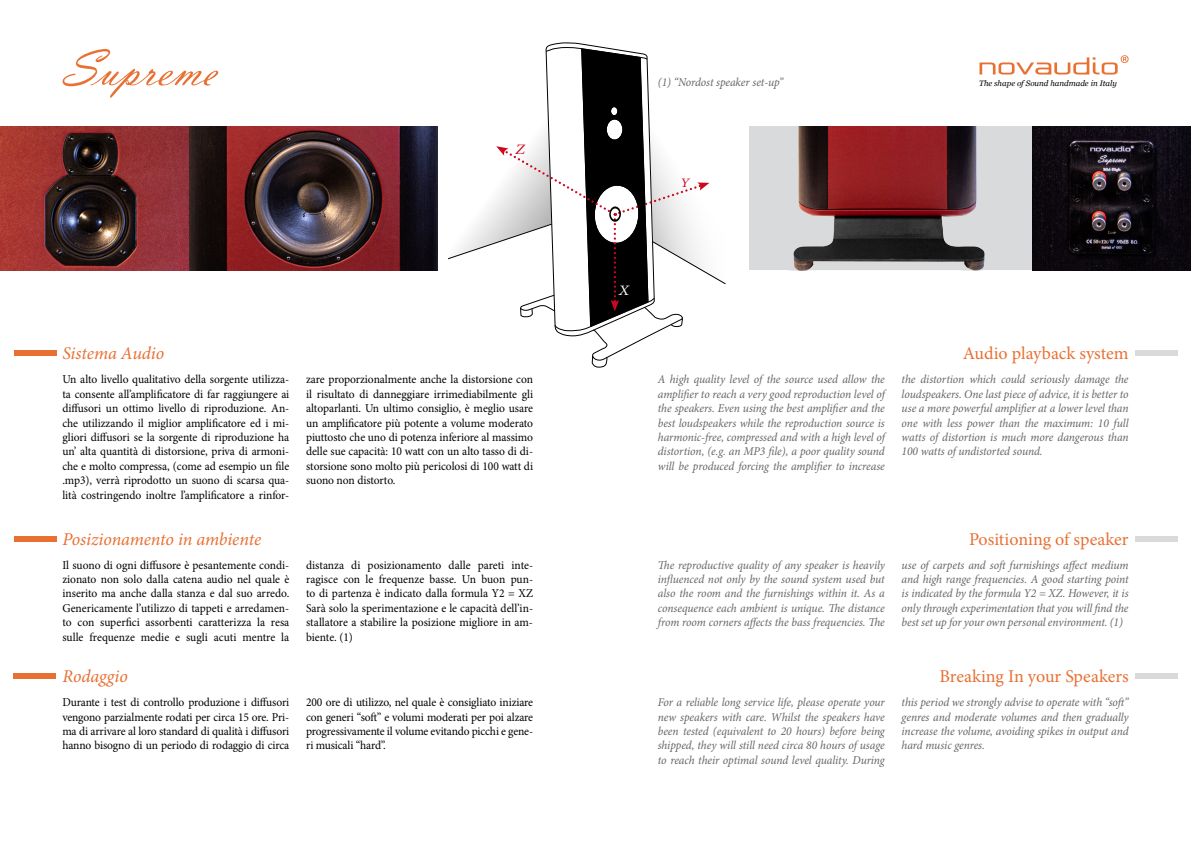
<style>
.page{position:relative;width:1191px;height:842px;background:#fff}
.page>*{position:absolute;margin:0;border:0;box-sizing:border-box;transform-origin:0 0}
.t1{font:53.1px "Vladimir Script";letter-spacing:.005em;color:#e87033}
.t2{font:18px "Minion Pro";color:#e87033}
.t3{font:italic 18px "Minion Pro";letter-spacing:-.005em;color:#e87033}
.t4{font:italic 14.4px "Minion Pro";color:#cd071e;scale:1.12 1}
.t5{font:italic 14.4px "Minion Pro";color:#fff;scale:1.12 1}
.t6{font:italic 12.9px "Minion Pro";color:#cd071e;scale:1.12 1}
.t7{font:12px/14.4px "Minion Pro";letter-spacing:-.01em;color:#000;text-align:justify;scale:.96 1}
.t8{font:italic 12px/14.4px "Minion Pro";letter-spacing:-.01em;color:#646567;text-align:justify;scale:.96 1}
.t9{font:italic 8px "Georgia";color:#000}
</style>
<div class="page">
<svg style="left:979px;top:55px;width:149px;height:20px"></svg>
<img style="left:749px;top:126px;width:283px;height:144px">
<div style="left:14px;top:536px;width:43px;height:5px;background:#e87033"></div>
<div style="left:1135px;top:536px;width:43px;height:5px;background:#d9dadb"></div>
<div style="left:13px;top:673px;width:42px;height:6px;background:#e87033"></div>
<div style="left:1135px;top:673px;width:43px;height:6px;background:#d9dadb"></div>
<div style="left:14px;top:351px;width:43px;height:5px;background:#e87033"></div>
<div style="left:1135px;top:351px;width:43px;height:5px;background:#d9dadb"></div>
<img style="left:1032px;top:126px;width:159px;height:144px">
<img style="left:188px;top:126px;width:249px;height:144px">
<img style="left:0;top:126px;width:188px;height:144px">
<svg style="left:448px;top:42px;width:278px;height:326px"></svg>
<h1 class="t1" style="left:62px;top:37px;width:155px">Supreme</h1>
<p class="t8" style="left:658px;top:75px;width:132px">(1) “Nordost speaker set-up”</p>
<p class="t9" style="left:979px;top:77px;width:139px">The shape of Sound handmade in Italy</p>
<p class="t4" style="left:515px;top:139px;width:10px">Z</p>
<p class="t6" style="left:680px;top:174px;width:9px">Y</p>
<p class="t5" style="left:619px;top:281px;width:11px">X</p>
<h2 class="t3" style="left:62px;top:341px;width:103px">Sistema Audio</h2>
<h2 class="t2" style="left:963px;top:342px;width:167px">Audio playback system</h2>
<p class="t7" style="left:62px;top:372px;width:238px">Un alto livello qualitativo della sorgente utilizza&shy;ta consente all’amplificatore di far raggiungere ai diffusori un ottimo livello di riproduzione. An&shy;che utilizzando il miglior amplificatore ed i mi&shy;gliori diffusori se la sorgente di riproduzione ha un’ alta quantità di distorsione, priva di armoni&shy;che e molto compressa, (come ad esempio un file .mp3), verrà riprodotto un suono di scarsa qua&shy;lità costringendo inoltre l’amplificatore a rinfor-</p>
<p class="t7" style="left:306px;top:372px;width:238px">zare proporzionalmente anche la distorsione con il risultato di danneggiare irrimediabilmente gli altoparlanti. Un ultimo consiglio, è meglio usare un amplificatore più potente a volume moderato piuttosto che uno di potenza inferiore al massimo delle sue capacità: 10 watt con un alto tasso di di&shy;storsione sono molto più pericolosi di 100 watt di suono non distorto.</p>
<p class="t8" style="left:658px;top:372px;width:238px">A high quality level of the source used allow the amplifier to reach a very good reproduction level of the speakers. Even using the best amplifier and the best loudspeakers while the reproduction source is harmonic-free, compressed and with a high level of distortion, (e.g. an MP3 file), a poor quality sound will be produced forcing the amplifier to increase</p>
<p class="t8" style="left:901px;top:372px;width:238px">the distortion which could seriously damage the loudspeakers. One last piece of advice, it is better to use a more powerful amplifier at a lower level than one with less power than the maximum: 10 full watts of distortion is much more dangerous than 100 watts of undistorted sound.</p>
<h2 class="t3" style="left:62px;top:527px;width:200px">Posizionamento in ambiente</h2>
<h2 class="t2" style="left:969px;top:527px;width:161px">Positioning of speaker</h2>
<p class="t7" style="left:62px;top:558px;width:238px">Il suono di ogni diffusore è pesantemente condi&shy;zionato non solo dalla catena audio nel quale è inserito ma anche dalla stanza e dal suo arredo.<br>Genericamente l’utilizzo di tappeti e arredamen&shy;to con superfici assorbenti caratterizza la resa sulle frequenze medie e sugli acuti mentre la</p>
<p class="t7" style="left:306px;top:558px;width:238px">distanza di posizionamento dalle pareti inte&shy;ragisce con le frequenze basse. Un buon pun&shy;to di partenza è indicato dalla formula Y2 = XZ Sarà solo la sperimentazione e le capacità dell’in&shy;stallatore a stabilire la posizione migliore in am&shy;biente. (1)</p>
<p class="t8" style="left:658px;top:558px;width:238px">The reproductive quality of any speaker is heavily influenced not only by the sound system used but also the room and the furnishings within it. As a consequence each ambient is unique. The distance from room corners affects the bass frequencies. The</p>
<p class="t8" style="left:901px;top:558px;width:238px">use of carpets and soft furnishings affect medium and high range frequencies. A good starting point is indicated by the formula Y2 = XZ. However, it is only through experimentation that you will find the best set up for your own personal environment. (1)</p>
<h2 class="t3" style="left:62px;top:664px;width:67px">Rodaggio</h2>
<h2 class="t2" style="left:939px;top:664px;width:191px">Breaking In your Speakers</h2>
<p class="t7" style="left:62px;top:695px;width:238px">Durante i test di controllo produzione i diffusori vengono parzialmente rodati per circa 15 ore. Pri&shy;ma di arrivare al loro standard di qualità i diffusori hanno bisogno di un periodo di rodaggio di circa</p>
<p class="t7" style="left:306px;top:695px;width:238px">200 ore di utilizzo, nel quale è consigliato iniziare con generi “soft” e volumi moderati per poi alzare progressivamente il volume evitando picchi e gene&shy;ri musicali “hard”.</p>
<p class="t8" style="left:658px;top:695px;width:238px">For a reliable long service life, please operate your new speakers with care. Whilst the speakers have been tested (equivalent to 20 hours) before being shipped, they will still need circa 80 hours of usage to reach their optimal sound level quality. During</p>
<p class="t8" style="left:901px;top:695px;width:238px">this period we strongly advise to operate with “soft” genres and moderate volumes and then gradually increase the volume, avoiding spikes in output and hard music genres.</p>
</div>
